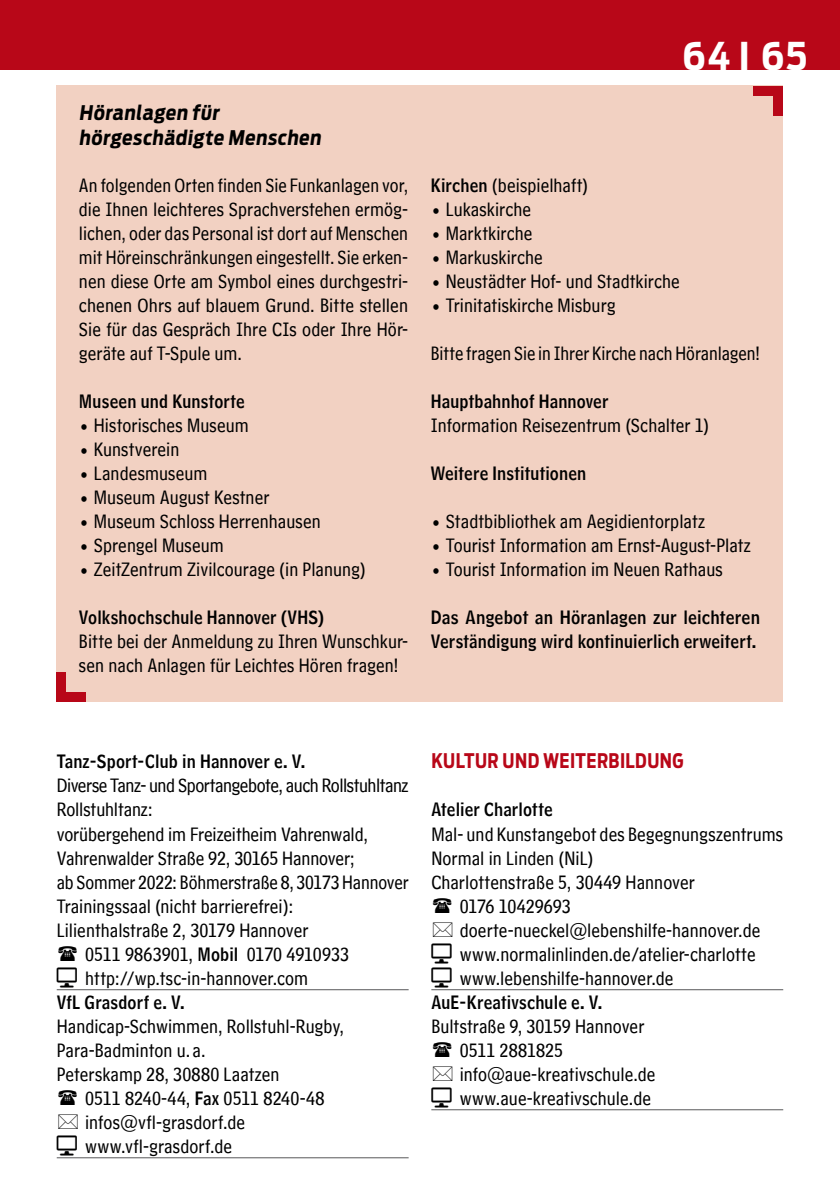
<style>
.page{position:relative;width:840px;height:1191px;background:#fff}
.page>*{position:absolute;margin:0;border:0;box-sizing:border-box;transform-origin:0 0}
.t1{font:700 38px "Ford Antenna Cond";color:#fff}
.t2{font:20px/24px "HM Text";color:#000;scale:.9 1}
.t3{font:20px/24px "HM Text";color:#000;text-align:justify;scale:.88 1}
.t4{font:20px "HM Text";letter-spacing:-.025em;color:#000;scale:.9 1}
.t5{font:700 20px/24.6px "Ford Antenna Cond";color:#000}
.t6{font:700 20px "Ford Antenna Cond";letter-spacing:.025em;color:#b80718;scale:.9 1}
.t7{font:18px "HM Headline";letter-spacing:.01em;color:#000;scale:.9 1}
.t8{font:18px/24px "HM Headline";letter-spacing:.01em;color:#000;scale:.93 1}
.s1{font-family:"HM Headline";font-size:18px}
</style>
<div class="page">
<div style="left:0;top:0;width:839px;height:70px;background:#b80718"></div>
<hr style="left:57px;top:989px;width:351px;height:1px;background:#58585a">
<hr style="left:57px;top:1157px;width:351px;height:1px;background:#58585a">
<hr style="left:431px;top:989px;width:351px;height:1px;background:#58585a">
<hr style="left:431px;top:1109px;width:351px;height:1px;background:#58585a">
<div style="left:56px;top:86px;width:726px;height:616px;background:#f2d1c2"></div>
<div style="left:752px;top:86px;width:30px;height:10px;background:#b80718"></div>
<div style="left:772px;top:86px;width:10px;height:30px;background:#b80718"></div>
<div style="left:56px;top:692px;width:30px;height:10px;background:#b80718"></div>
<div style="left:56px;top:672px;width:10px;height:30px;background:#b80718"></div>
<p class="t5" style="left:79px;top:98px;width:247px">Höranlagen für hörgeschädigte Menschen</p>
<p class="t3" style="left:79px;top:170px;width:375px">An folgenden Orten finden Sie Funkanlagen vor, die Ihnen leichteres Sprachverstehen ermög&shy;lichen, oder das Personal ist dort auf Menschen mit Höreinschränkungen eingestellt. Sie erken&shy;nen diese Orte am Symbol eines durchgestri&shy;chenen Ohrs auf blauem Grund. Bitte stellen Sie für das Gespräch Ihre CIs oder Ihre Hör&shy;geräte auf T-Spule um.</p>
<p class="t7" style="left:79px;top:386px;width:185px">Museen und Kunstorte</p>
<p class="t2" style="left:79px;top:410px;width:190px">• Historisches Museum</p>
<p class="t2" style="left:79px;top:434px;width:113px">• Kunstverein</p>
<p class="t2" style="left:79px;top:458px;width:144px">• Landesmuseum</p>
<p class="t2" style="left:79px;top:482px;width:213px">• Museum August Kestner</p>
<p class="t2" style="left:79px;top:506px;width:270px">• Museum Schloss Herrenhausen</p>
<p class="t2" style="left:79px;top:530px;width:162px">• Sprengel Museum</p>
<p class="t2" style="left:79px;top:554px;width:320px">• ZeitZentrum Zivilcourage (in Planung)</p>
<p class="t7" style="left:79px;top:602px;width:274px">Volkshochschule Hannover (VHS)</p>
<p class="t2" style="left:79px;top:626px;width:367px">Bitte bei der Anmeldung zu Ihren Wunschkur&shy;sen nach Anlagen für Leichtes Hören fragen!</p>
<h1 class="t1" style="left:682px;top:22px;width:126px">64 I 65</h1>
<p class="t2" style="left:430px;top:170px;width:176px"><span class="s1">Kirchen</span> (beispielhaft)</p>
<p class="t2" style="left:430px;top:194px;width:113px">• Lukaskirche</p>
<p class="t2" style="left:430px;top:218px;width:114px">• Marktkirche</p>
<p class="t2" style="left:430px;top:242px;width:126px">• Markuskirche</p>
<p class="t2" style="left:430px;top:266px;width:278px">• Neustädter Hof- und Stadtkirche</p>
<p class="t2" style="left:430px;top:290px;width:207px">• Trinitatiskirche Misburg</p>
<p class="t3" style="left:430px;top:338px;width:375px">Bitte fragen Sie in Ihrer Kirche nach Höranlagen!</p>
<p class="t7" style="left:430px;top:386px;width:199px">Hauptbahnhof Hannover</p>
<p class="t2" style="left:430px;top:410px;width:310px">Information Reisezentrum (Schalter 1)</p>
<p class="t7" style="left:430px;top:458px;width:174px">Weitere Institutionen</p>
<p class="t2" style="left:430px;top:506px;width:306px">• Stadtbibliothek am Aegidientorplatz</p>
<p class="t2" style="left:430px;top:530px;width:357px">• Tourist Information am Ernst-August-Platz</p>
<p class="t2" style="left:430px;top:554px;width:326px">• Tourist Information im Neuen Rathaus</p>
<p class="t8" style="left:430px;top:603px;width:355px">Das Angebot an Höranlagen zur leichteren<br>Verständigung wird kontinuierlich erweitert.</p>
<p class="t7" style="left:57px;top:746px;width:277px">Tanz-Sport-Club in Hannover e. V.</p>
<p class="t4" style="left:57px;top:768px;width:392px">Diverse Tanz- und Sportangebote, auch Rollstuhltanz</p>
<p class="t2" style="left:57px;top:794px;width:108px">Rollstuhltanz:</p>
<p class="t2" style="left:57px;top:818px;width:347px">vorübergehend im Freizeitheim Vahrenwald,</p>
<p class="t2" style="left:57px;top:842px;width:332px">Vahrenwalder Straße 92, 30165 Hannover;</p>
<p class="t3" style="left:57px;top:866px;width:401px">ab Sommer 2022: Böhmerstraße 8, 30173 Hannover</p>
<p class="t2" style="left:57px;top:890px;width:264px">Trainingssaal (nicht barrierefrei):</p>
<p class="t2" style="left:57px;top:914px;width:281px">Lilienthalstraße 2, 30179 Hannover</p>
<p class="t2" style="left:85px;top:938px;width:295px">0511 9863901, <span class="s1">Mobil</span> 0170 4910933</p>
<p class="t2" style="left:85px;top:962px;width:249px">http://wp.tsc-in-hannover.com</p>
<p class="t7" style="left:57px;top:986px;width:143px">VfL Grasdorf e. V.</p>
<p class="t2" style="left:57px;top:1010px;width:320px">Handicap-Schwimmen, Rollstuhl-Rugby,<br>Para-Badminton u. a.<br>Peterskamp 28, 30880 Laatzen</p>
<p class="t2" style="left:85px;top:1082px;width:267px">0511 8240-44, <span class="s1">Fax</span> 0511 8240-48 infos@vfl-grasdorf.de www.vfl-grasdorf.de</p>
<p class="t6" style="left:431px;top:743px;width:282px">KULTUR UND WEITERBILDUNG</p>
<p class="t7" style="left:431px;top:794px;width:136px">Atelier Charlotte</p>
<p class="t2" style="left:431px;top:818px;width:392px">Mal- und Kunstangebot des Begegnungszentrums</p>
<p class="t2" style="left:431px;top:842px;width:181px">Normal in Linden (NiL)</p>
<p class="t2" style="left:431px;top:866px;width:294px">Charlottenstraße 5, 30449 Hannover</p>
<p class="t2" style="left:459px;top:890px;width:125px">0176 10429693</p>
<p class="t2" style="left:459px;top:914px;width:335px">doerte-nueckel@lebenshilfe-hannover.de</p>
<p class="t2" style="left:459px;top:938px;width:330px">www.normalinlinden.de/atelier-charlotte</p>
<p class="t2" style="left:459px;top:962px;width:239px">www.lebenshilfe-hannover.de</p>
<p class="t7" style="left:431px;top:986px;width:191px">AuE-Kreativschule e. V.</p>
<p class="t2" style="left:459px;top:1010px;width:219px;text-indent:-28px">Bultstraße 9, 30159 Hannover<br>0511 2881825 info@aue-kreativschule.de www.aue-kreativschule.de</p>
</div>
